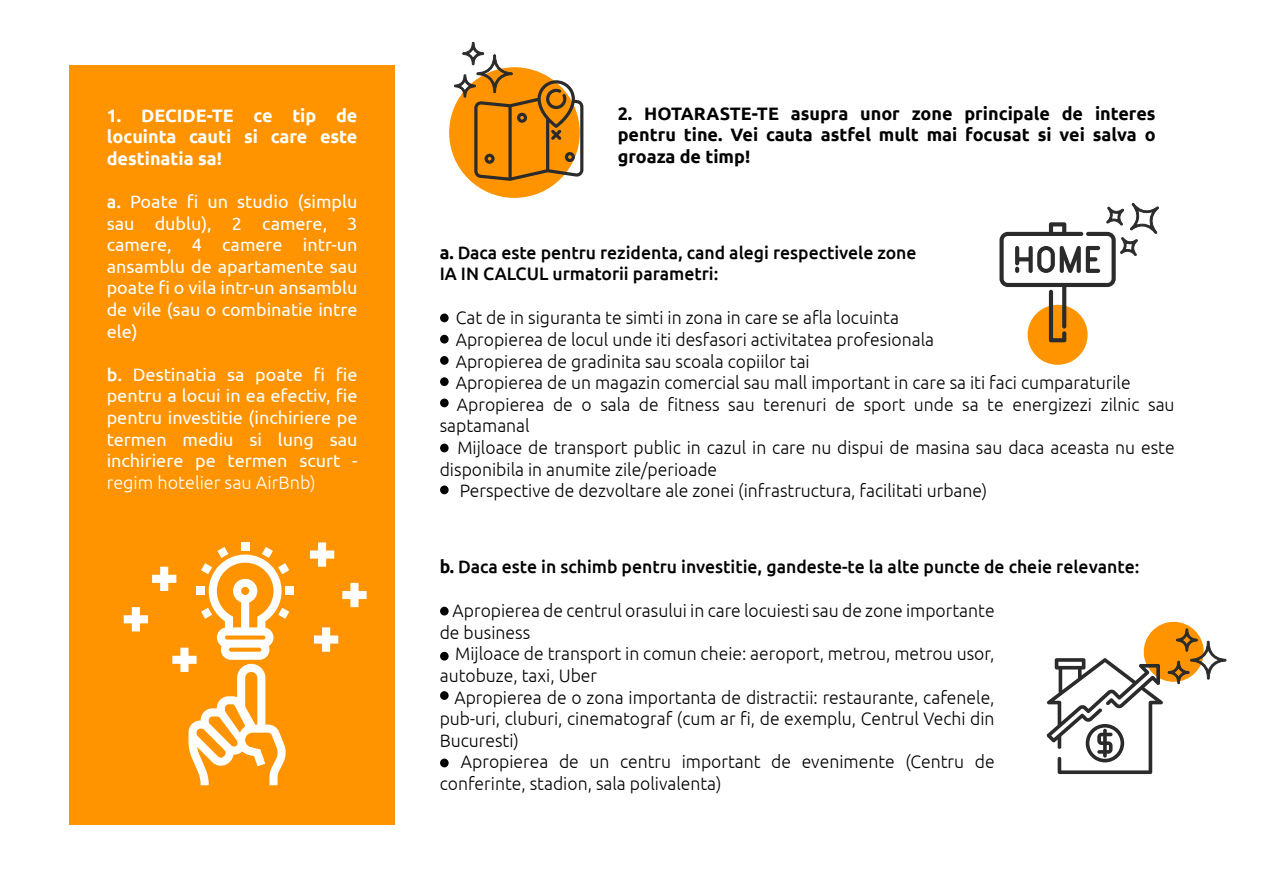
<style>
.page{position:relative;width:1263px;height:893px;background:#fff}
.page>*{position:absolute;margin:0;border:0;box-sizing:border-box;transform-origin:0 0}
.t1{font:300 18px/21.6px "Ubuntu";color:#020202}
.t2{font:18px/21.6px "Ubuntu";color:#fff;text-align:justify}
.t3{font:500 18px/21.6px "Ubuntu";color:#020202}
.t4{font:700 18px/21.6px "Ubuntu";color:#020202;text-align:justify}
.t5{font:700 18px/21.6px "Ubuntu";color:#fff;text-align:justify}
.t6{font:300 18px "Ubuntu";color:#fff}
.s1{font-weight:500}
.s2{font-weight:700}
</style>
<div class="page">
<div style="left:1027px;top:305px;width:61px;height:60px;background:#ff9400;border-radius:50%"></div>
<div style="left:69px;top:66px;width:326px;height:759px;background:#ff9400"></div>
<div style="left:440px;top:607px;width:9px;height:8px;background:#020202;border-radius:50%"></div>
<div style="left:440px;top:652px;width:9px;height:9px;background:#020202;border-radius:50%"></div>
<div style="left:440px;top:691px;width:9px;height:9px;background:#020202;border-radius:50%"></div>
<div style="left:440px;top:759px;width:9px;height:8px;background:#020202;border-radius:50%"></div>
<div style="left:440px;top:314px;width:9px;height:8px;background:#020202;border-radius:50%"></div>
<div style="left:440px;top:335px;width:9px;height:9px;background:#020202;border-radius:50%"></div>
<div style="left:440px;top:356px;width:9px;height:9px;background:#020202;border-radius:50%"></div>
<div style="left:440px;top:377px;width:9px;height:9px;background:#020202;border-radius:50%"></div>
<div style="left:440px;top:399px;width:9px;height:8px;background:#020202;border-radius:50%"></div>
<div style="left:440px;top:444px;width:9px;height:8px;background:#020202;border-radius:50%"></div>
<div style="left:440px;top:485px;width:9px;height:9px;background:#020202;border-radius:50%"></div>
<div style="left:449px;top:67px;width:131px;height:131px;background:#ff9400;border-radius:50%"></div>
<svg style="left:454px;top:42px;width:129px;height:139px"></svg>
<svg style="left:1046px;top:621px;width:181px;height:153px"></svg>
<svg style="left:999px;top:203px;width:160px;height:139px"></svg>
<div style="left:241px;top:542px;width:8px;height:8px;background:#fff"></div>
<div style="left:286px;top:587px;width:8px;height:8px;background:#fff"></div>
<svg style="left:342px;top:583px;width:25px;height:24px"></svg>
<svg style="left:310px;top:542px;width:24px;height:25px"></svg>
<svg style="left:124px;top:547px;width:165px;height:238px"></svg>
<svg style="left:314px;top:627px;width:24px;height:25px"></svg>
<p class="t5" style="left:107px;top:104px;width:252px">1. DECIDE-TE ce tip de locuinta cauti si care este destinatia sa!</p>
<p class="t2" style="left:107px;top:190px;width:252px"><span class="s1">a.</span> Poate fi un studio (simplu sau dublu), 2 camere, 3 camere, 4 camere intr-un ansamblu de apartamente sau poate fi o vila intr-un ansamblu de vile (sau o combinatie intre ele)</p>
<p class="t2" style="left:107px;top:363px;width:252px"><span class="s1">b.</span> Destinatia sa poate fi fie pentru a locui in ea efectiv, fie pentru investitie (inchiriere pe termen mediu si lung sau inchiriere pe termen scurt -</p>
<p class="t6" style="left:107px;top:471px;width:211px">regim hotelier sau AirBnb)</p>
<p class="t4" style="left:618px;top:102px;width:539px">2. HOTARASTE-TE asupra unor zone principale de interes pentru tine. Vei cauta astfel mult mai focusat si vei salva o groaza de timp!</p>
<p class="t3" style="left:440px;top:241px;width:478px"><span class="s2">a.</span> Daca este pentru rezidenta, cand alegi respectivele zone<br>IA IN CALCUL urmatorii parametri:</p>
<p class="t1" style="left:456px;top:307px;width:445px">Cat de in siguranta te simti in zona in care se afla locuinta</p>
<p class="t1" style="left:456px;top:328px;width:480px">Apropierea de locul unde iti desfasori activitatea profesionala</p>
<p class="t1" style="left:456px;top:350px;width:355px">Apropierea de gradinita sau scoala copiilor tai</p>
<p class="t1" style="left:456px;top:372px;width:676px">Apropierea de un magazin comercial sau mall important in care sa iti faci cumparaturile</p>
<p class="t1" style="left:457px;top:393px;width:719px">Apropierea de o sala de fitness sau terenuri de sport unde sa te energizezi zilnic sau</p>
<p class="t1" style="left:440px;top:415px;width:91px">saptamanal</p>
<p class="t1" style="left:457px;top:436px;width:719px">Mijloace de transport public in cazul in care nu dispui de masina sau daca aceasta nu este</p>
<p class="t1" style="left:440px;top:458px;width:279px">disponibila in anumite zile/perioade</p>
<p class="t1" style="left:460px;top:480px;width:529px">Perspective de dezvoltare ale zonei (infrastructura, facilitati urbane)</p>
<p class="t3" style="left:440px;top:555px;width:701px"><span class="s2">b.</span> Daca este in schimb pentru investitie, gandeste-te la alte puncte de cheie relevante:</p>
<p class="t1" style="left:440px;top:599px;width:556px;text-indent:13px">Apropierea de centrul orasului in care locuiesti sau de zone importante de business</p>
<p class="t1" style="left:440px;top:643px;width:556px;text-indent:15px">Mijloace de transport in comun cheie: aeroport, metrou, metrou usor, autobuze, taxi, Uber</p>
<p class="t1" style="left:440px;top:686px;width:556px;text-align:justify;text-indent:15px">Apropierea de o zona importanta de distractii: restaurante, cafenele, pub-uri, cluburi, cinematograf (cum ar fi, de exemplu, Centrul Vechi din Bucuresti)</p>
<p class="t1" style="left:440px;top:751px;width:556px;text-indent:21px">Apropierea de un centru important de evenimente (Centru de conferinte, stadion, sala polivalenta)</p>
</div>
